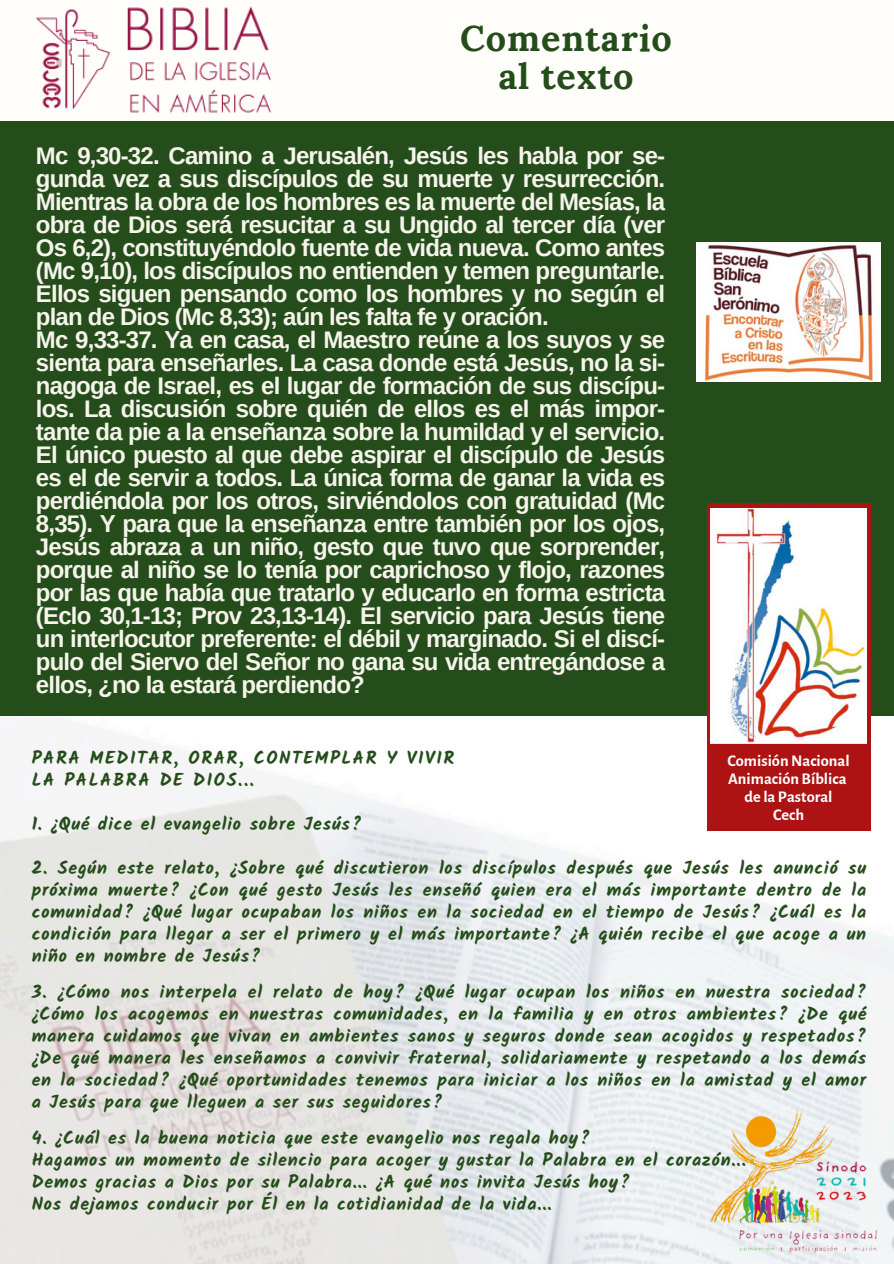
<style>
.page{position:relative;width:894px;height:1264px;background:#fff}
.page>*{position:absolute;margin:0;border:0;box-sizing:border-box;transform-origin:0 0}
.t1{font:700 36px/38.2px "Lora";letter-spacing:.025em;color:#254d1b;text-align:center}
.t2{font:700 24px/23px "Arimo";letter-spacing:-.035em;color:#f6f4eb}
.t3{font:700 18px/22px "Kalam";letter-spacing:.045em;color:#254d1b;text-align:justify}
.t4{font:700 18px/22px "Kalam";letter-spacing:.085em;color:#254d1b}
.t5{font:700 16.35px "Alegreya Sans";color:#fff}
</style>
<div class="page">
<div style="left:0;top:0;width:893px;height:1263px;background:#fffefa"></div>
<img style="left:0;top:715px;width:893px;height:548px">
<div style="left:0;top:121px;width:893px;height:594px;background:#254d1b"></div>
<img style="left:36px;top:6px;width:236px;height:107px">
<img style="left:709px;top:1101px;width:184px;height:161px">
<div style="left:706px;top:743px;width:164px;height:87px;background:#ad1313"></div>
<div style="left:706px;top:503px;width:164px;height:240px;background:#ad1313"></div>
<img style="left:710px;top:508px;width:156px;height:235px">
<img style="left:696px;top:242px;width:184px;height:140px">
<p class="t1" style="left:460px;top:19px;width:213px">Comentario al texto</p>
<p class="t2" style="left:36px;top:144px;width:630px">Mc 9,30-32. Camino a Jerusalén, Jesús les habla por se&shy;gunda vez a sus discípulos de su muerte y resurrección.<br>Mientras la obra de los hombres es la muerte del Mesías, la obra de Dios será resucitar a su Ungido al tercer día (ver Os 6,2), constituyéndolo fuente de vida nueva. Como antes (Mc 9,10), los discípulos no entienden y temen preguntarle.<br>Ellos siguen pensando como los hombres y no según el plan de Dios (Mc 8,33); aún les falta fe y oración.<br>Mc 9,33-37. Ya en casa, el Maestro reúne a los suyos y se sienta para enseñarles. La casa donde está Jesús, no la si&shy;nagoga de Israel, es el lugar de formación de sus discípu&shy;los. La discusión sobre quién de ellos es el más impor&shy;tante da pie a la enseñanza sobre la humildad y el servicio.<br>El único puesto al que debe aspirar el discípulo de Jesús es el de servir a todos. La única forma de ganar la vida es perdiéndola por los otros, sirviéndolos con gratuidad (Mc 8,35). Y para que la enseñanza entre también por los ojos, Jesús abraza a un niño, gesto que tuvo que sorprender, porque al niño se lo tenía por caprichoso y flojo, razones por las que había que tratarlo y educarlo en forma estricta (Eclo 30,1-13; Prov 23,13-14). El servicio para Jesús tiene un interlocutor preferente: el débil y marginado. Si el discí&shy;pulo del Siervo del Señor no gana su vida entregándose a ellos, ¿no la estará perdiendo?</p>
<p class="t4" style="left:32px;top:746px;width:424px">PARA MEDITAR, ORAR, CONTEMPLAR Y VIVIR<br>LA PALABRA DE DIOS...</p>
<p class="t3" style="left:32px;top:812px;width:331px">1. ¿Qué dice el evangelio sobre Jesús?</p>
<p class="t3" style="left:32px;top:856px;width:835px">2. Según este relato, ¿Sobre qué discutieron los discípulos después que Jesús les anunció su próxima muerte? ¿Con qué gesto Jesús les enseñó quien era el más importante dentro de la comunidad? ¿Qué lugar ocupaban los niños en la sociedad en el tiempo de Jesús? ¿Cuál es la condición para llegar a ser el primero y el más importante? ¿A quién recibe el que acoge a un niño en nombre de Jesús?</p>
<p class="t3" style="left:32px;top:980px;width:835px">3. ¿Cómo nos interpela el relato de hoy? ¿Qué lugar ocupan los niños en nuestra sociedad? ¿Cómo los acogemos en nuestras comunidades, en la familia y en otros ambientes? ¿De qué manera cuidamos que vivan en ambientes sanos y seguros donde sean acogidos y respetados? ¿De qué manera les enseñamos a convivir fraternal, solidariamente y respetando a los demás en la sociedad? ¿Qué oportunidades tenemos para iniciar a los niños en la amistad y el amor a Jesús para que lleguen a ser sus seguidores?</p>
<p class="t3" style="left:32px;top:1126px;width:715px;text-align:left">4. ¿Cuál es la buena noticia que este evangelio nos regala hoy?<br>Hagamos un momento de silencio para acoger y gustar la Palabra en el corazón...<br>Demos gracias a Dios por su Palabra... ¿A qué nos invita Jesús hoy?<br>Nos dejamos conducir por Él en la cotidianidad de la vida...</p>
<h2 class="t5" style="left:727px;top:752px;width:124px">ComisiónNacional</h2>
<p class="t5" style="left:727px;top:770px;width:120px">Animación Bíblica</p>
<p class="t5" style="left:744px;top:788px;width:89px">de la Pastoral</p>
<p class="t5" style="left:772px;top:806px;width:33px">Cech</p>
</div>
